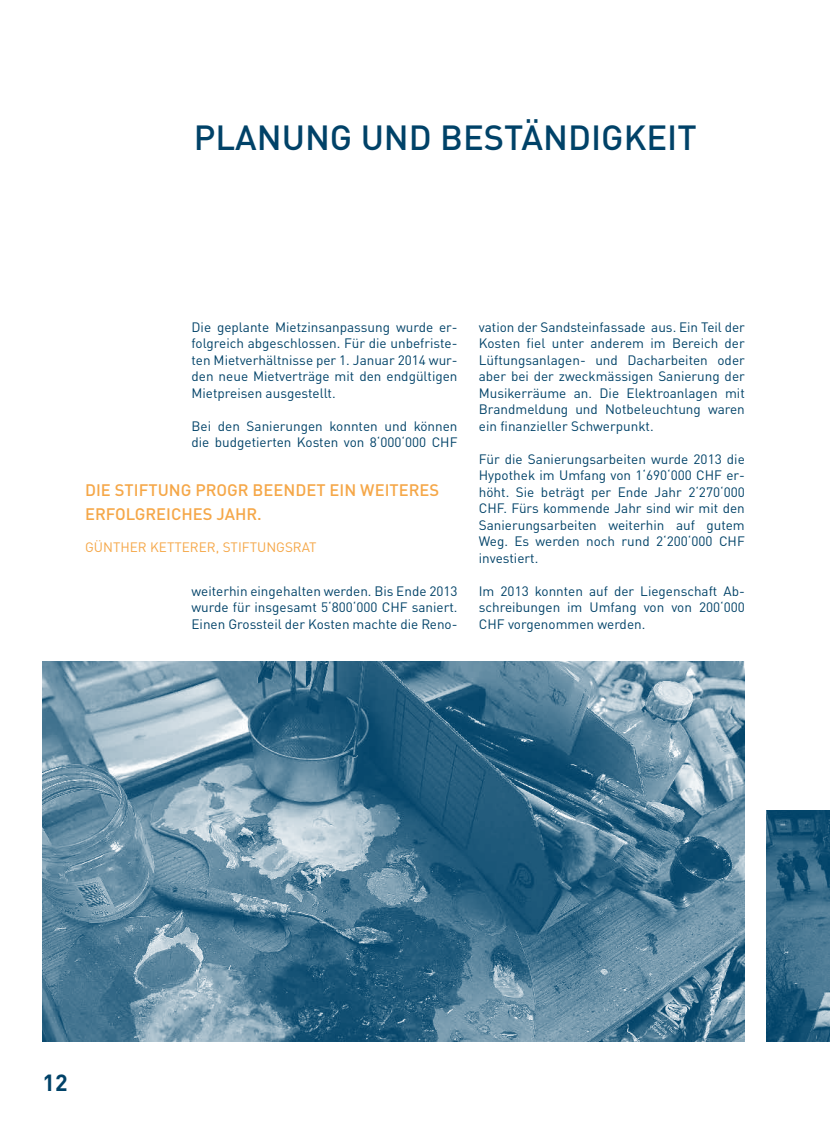
<style>
.page{position:relative;width:830px;height:1127px;background:#fff}
.page>*{position:absolute;margin:0;border:0;box-sizing:border-box;transform-origin:0 0}
.t1{font:500 34.5px "DINOT";color:#004268}
.t2{font:700 23.1px "DINOT";color:#004268}
.t3{font:500 16.5px/24px "DINOT";color:#f5a748}
.t4{font:13.5px/16.5px "DINOT";color:#004268;text-align:justify}
.t5{font:13.5px "DINOT";color:#f5a748}
</style>
<div class="page">
<img style="left:766px;top:810px;width:63px;height:231px">
<img style="left:43px;top:662px;width:701px;height:379px">
<h1 class="t1" style="left:193px;top:116px;width:504px">PLANUNG UND BESTÄNDIGKEIT</h1>
<p class="t4" style="left:191px;top:318px;width:267px">Die geplante Mietzinsanpassung wurde er&shy;folgreich abgeschlossen. Für die unbefriste&shy;ten Mietverhältnisse per 1. Januar 2014 wur&shy;den neue Mietverträge mit den endgültigen Mietpreisen ausgestellt.</p>
<p class="t4" style="left:191px;top:417px;width:267px">Bei den Sanierungen konnten und können die budgetierten Kosten von 8‘000‘000 CHF</p>
<p class="t3" style="left:85px;top:478px;width:355px">DIE STIFTUNG PROGR BEENDET EIN WEITERES<br>ERFOLGREICHES JAHR.</p>
<p class="t5" style="left:85px;top:538px;width:233px">GÜNTHER KETTERER, STIFTUNGSRAT</p>
<p class="t4" style="left:191px;top:582px;width:267px">weiterhin eingehalten werden. Bis Ende 2013 wurde für insgesamt 5‘800‘000 CHF saniert.<br>Einen Grossteil der Kosten machte die Reno-</p>
<p class="t4" style="left:478px;top:318px;width:267px">vation der Sandsteinfassade aus. Ein Teil der Kosten fiel unter anderem im Bereich der Lüftungsanlagen- und Dacharbeiten oder aber bei der zweckmässigen Sanierung der Musikerräume an. Die Elektroanlagen mit Brandmeldung und Notbeleuchtung waren ein finanzieller Schwerpunkt.</p>
<p class="t4" style="left:478px;top:450px;width:267px">Für die Sanierungsarbeiten wurde 2013 die Hypothek im Umfang von 1‘690‘000 CHF er&shy;höht. Sie beträgt per Ende Jahr 2‘270‘000<br>CHF. Fürs kommende Jahr sind wir mit den Sanierungsarbeiten weiterhin auf gutem Weg. Es werden noch rund 2‘200‘000 CHF investiert.</p>
<p class="t4" style="left:478px;top:582px;width:267px">Im 2013 konnten auf der Liegenschaft Ab&shy;schreibungen im Umfang von von 200‘000<br>CHF vorgenommen werden.</p>
<h2 class="t2" style="left:43px;top:1067px;width:27px">12</h2>
</div>
